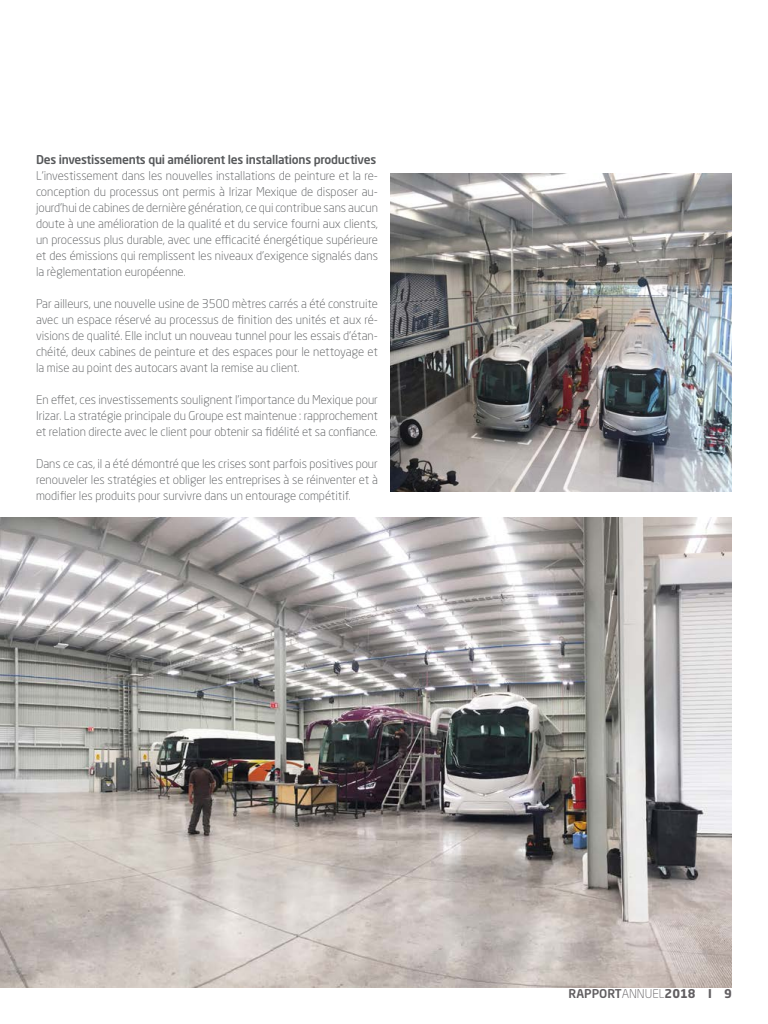
<style>
.page{position:relative;width:768px;height:1024px;background:#fff}
.page>*{position:absolute;margin:0;border:0;box-sizing:border-box;transform-origin:0 0}
.t1{font:300 12px/16px "Neo Sans Std";color:#56585a;text-align:justify}
.t2{font:500 12px "Neo Sans Std";letter-spacing:-.02em;color:#56585a}
.t3{font:500 12px "Neo Sans Std";color:#615e61}
.s1{font-weight:300}
.s2{font-weight:700}
</style>
<div class="page">
<img style="left:0;top:518px;width:732px;height:470px">
<img style="left:390px;top:174px;width:342px;height:318px">
<p class="t2" style="left:36px;top:152px;width:342px">Des investissements qui améliorent les installations productives</p>
<p class="t1" style="left:36px;top:168px;width:343px">L’investissement dans les nouvelles installations de peinture et la re&shy;conception du processus ont permis à Irizar Mexique de disposer au&shy;jourd’hui de cabines de dernière génération, ce qui contribue sans aucun doute à une amélioration de la qualité et du service fourni aux clients, un processus plus durable, avec une efficacité énergétique supérieure et des émissions qui remplissent les niveaux d’exigence signalés dans la règlementation européenne.</p>
<p class="t1" style="left:36px;top:296px;width:343px">Par ailleurs, une nouvelle usine de 3500 mètres carrés a été construite avec un espace réservé au processus de finition des unités et aux ré&shy;visions de qualité. Elle inclut un nouveau tunnel pour les essais d’étan&shy;chéité, deux cabines de peinture et des espaces pour le nettoyage et la mise au point des autocars avant la remise au client.</p>
<p class="t1" style="left:36px;top:392px;width:343px">En effet, ces investissements soulignent l’importance du Mexique pour Irizar. La stratégie principale du Groupe est maintenue : rapprochement et relation directe avec le client pour obtenir sa fidélité et sa confiance.</p>
<p class="t1" style="left:36px;top:456px;width:343px">Dans ce cas, il a été démontré que les crises sont parfois positives pour renouveler les stratégies et obliger les entreprises à se réinventer et à modifier les produits pour survivre dans un entourage compétitif.</p>
<p class="t3" style="left:569px;top:985px;width:165px">RAPPORT<span class="s1">ANNUEL</span><span class="s2">2018 I 9</span></p>
</div>
